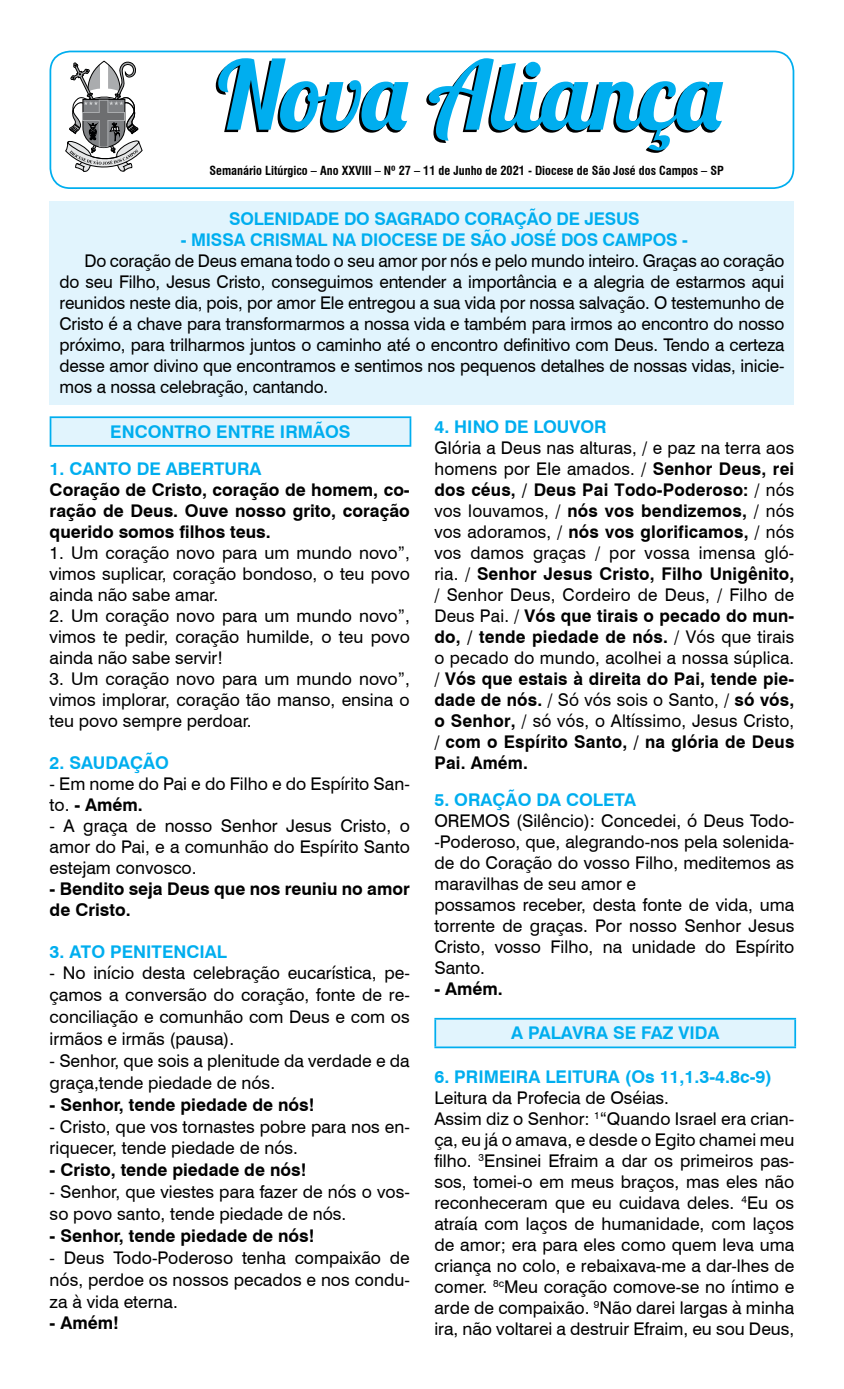
<style>
.page{position:relative;width:844px;height:1389px;background:#fff}
.page>*{position:absolute;margin:0;border:0;box-sizing:border-box;transform-origin:0 0}
.t1{font:95.2px "Lobster 1.4";color:#00aeef}
.t2{font:17.5px/21px "Swiss 721 BT";color:#000;text-align:justify}
.t3{font:700 17.5px/21px "Swiss 721 BT";color:#000;text-align:justify}
.t4{font:700 17.5px "Swiss 721 BT";color:#00aeef}
.t5{font:700 condensed 12.25px "Swiss 721 BT";color:#000}
.s1{font-weight:700}
</style>
<div class="page">
<div style="left:49px;top:51px;width:745px;height:138px;border:2px solid #00aeef;border-radius:20px"></div>
<svg style="left:65px;top:60px;width:77px;height:112px"></svg>
<div style="left:50px;top:201px;width:744px;height:203px;background:#e1f4fd"></div>
<div style="left:50px;top:417px;width:360px;height:29px;background:#e1f4fd"></div>
<hr style="left:50px;top:416px;width:361px;height:2px;background:#00aeef">
<svg style="left:50px;top:418px;width:1px;height:27px"></svg>
<hr style="left:409px;top:418px;width:2px;height:27px;background:#00aeef">
<hr style="left:50px;top:445px;width:361px;height:2px;background:#00aeef">
<div style="left:435px;top:1019px;width:360px;height:28px;background:#e1f4fd"></div>
<hr style="left:434px;top:1018px;width:361px;height:2px;background:#00aeef">
<hr style="left:434px;top:1020px;width:2px;height:26px;background:#00aeef">
<svg style="left:794px;top:1020px;width:1px;height:26px"></svg>
<hr style="left:434px;top:1046px;width:361px;height:2px;background:#00aeef">
<h1 class="t1" style="left:218px;top:35px;width:505px">Nova Aliança</h1>
<p class="t5" style="left:209px;top:163px;width:515px">Semanário Litúrgico – Ano XXVIII – Nº 27 – 11 de Junho de 2021 - Diocese de São José dos Campos – SP</p>
<p class="t4" style="left:229px;top:207px;width:412px">SOLENIDADE DO SAGRADO CORAÇÃO DE JESUS</p>
<p class="t4" style="left:181px;top:228px;width:508px">- MISSA CRISMAL NA DIOCESE DE SÃO JOSÉ DOS CAMPOS -</p>
<p class="t2" style="left:60px;top:250px;width:726px;text-indent:25px">Do coração de Deus emana todo o seu amor por nós e pelo mundo inteiro. Graças ao coração do seu Filho, Jesus Cristo, conseguimos entender a importância e a alegria de estarmos aqui reunidos neste dia, pois, por amor Ele entregou a sua vida por nossa salvação. O testemunho de Cristo é a chave para transformarmos a nossa vida e também para irmos ao encontro do nosso próximo, para trilharmos juntos o caminho até o encontro definitivo com Deus. Tendo a certeza desse amor divino que encontramos e sentimos nos pequenos detalhes de nossas vidas, inicie&shy;mos a nossa celebração, cantando.</p>
<p class="t4" style="left:110px;top:419px;width:242px">ENCONTRO ENTRE IRMÃOS</p>
<p class="t4" style="left:50px;top:456px;width:213px">1. CANTO DE ABERTURA</p>
<p class="t3" style="left:50px;top:478px;width:361px">Coração de Cristo, coração de homem, co&shy;ração de Deus. Ouve nosso grito, coração querido somos filhos teus.</p>
<p class="t2" style="left:50px;top:541px;width:361px">1. Um coração novo para um mundo novo”, vimos suplicar, coração bondoso, o teu povo ainda não sabe amar.</p>
<p class="t2" style="left:50px;top:604px;width:361px">2. Um coração novo para um mundo novo”, vimos te pedir, coração humilde, o teu povo ainda não sabe servir!</p>
<p class="t2" style="left:50px;top:667px;width:361px">3. Um coração novo para um mundo novo”, vimos implorar, coração tão manso, ensina o teu povo sempre perdoar.</p>
<p class="t4" style="left:50px;top:750px;width:121px">2. SAUDAÇÃO</p>
<p class="t2" style="left:50px;top:772px;width:361px">- Em nome do Pai e do Filho e do Espírito San&shy;to. <span class="s1">- Amém.</span></p>
<p class="t2" style="left:50px;top:814px;width:361px">- A graça de nosso Senhor Jesus Cristo, o amor do Pai, e a comunhão do Espírito Santo estejam convosco.</p>
<p class="t3" style="left:50px;top:877px;width:361px">- Bendito seja Deus que nos reuniu no amor de Cristo.</p>
<p class="t4" style="left:50px;top:939px;width:179px">3. ATO PENITENCIAL</p>
<p class="t2" style="left:50px;top:962px;width:361px;line-height:21.9px">- No início desta celebração eucarística, pe&shy;çamos a conversão do coração, fonte de re&shy;conciliação e comunhão com Deus e com os irmãos e irmãs (pausa).</p>
<p class="t2" style="left:50px;top:1049px;width:361px;line-height:21.9px">- Senhor, que sois a plenitude da verdade e da graça,tende piedade de nós.</p>
<p class="t3" style="left:50px;top:1093px;width:266px">- Senhor, tende piedade de nós!</p>
<p class="t2" style="left:50px;top:1115px;width:361px;line-height:21.9px">- Cristo, que vos tornastes pobre para nos en&shy;riquecer, tende piedade de nós.</p>
<p class="t3" style="left:50px;top:1159px;width:258px">- Cristo, tende piedade de nós!</p>
<p class="t2" style="left:50px;top:1180px;width:361px;line-height:21.9px">- Senhor, que viestes para fazer de nós o vos&shy;so povo santo, tende piedade de nós.</p>
<p class="t3" style="left:50px;top:1225px;width:266px">- Senhor, tende piedade de nós!</p>
<p class="t2" style="left:50px;top:1246px;width:361px;line-height:21.9px">- Deus Todo-Poderoso tenha compaixão de nós, perdoe os nossos pecados e nos condu&shy;za à vida eterna.</p>
<p class="t3" style="left:50px;top:1312px;width:71px">- Amém!</p>
<p class="t4" style="left:434px;top:415px;width:174px">4. HINO DE LOUVOR</p>
<p class="t2" style="left:434px;top:437px;width:361px">Glória a Deus nas alturas, / e paz na terra aos homens por Ele amados. / <span class="s1">Senhor Deus, rei dos céus, / Deus Pai Todo-Poderoso:</span> / nós vos louvamos, / <span class="s1">nós vos bendizemos,</span> / nós vos adoramos, / <span class="s1">nós vos glorificamos,</span> / nós vos damos graças / por vossa imensa gló&shy;ria. / <span class="s1">Senhor Jesus Cristo, Filho Unigênito, </span>/ Senhor Deus, Cordeiro de Deus, / Filho de Deus Pai. / <span class="s1">Vós que tirais o pecado do mun&shy;do, / tende piedade de nós.</span> / Vós que tirais o pecado do mundo, acolhei a nossa súplica. / <span class="s1">Vós que estais à direita do Pai, tende pie&shy;dade de nós.</span> / Só vós sois o Santo, / <span class="s1">só vós, o Senhor,</span> / só vós, o Altíssimo, Jesus Cristo, / <span class="s1">com o Espírito Santo, / na glória de Deus Pai. Amém.</span></p>
<p class="t4" style="left:434px;top:788px;width:203px">5. ORAÇÃO DA COLETA</p>
<p class="t2" style="left:434px;top:810px;width:361px;text-align:left">OREMOS (Silêncio): Concedei, ó Deus Todo--Poderoso, que, alegrando-nos pela solenida&shy;de do Coração do vosso Filho, meditemos as maravilhas de seu amor e<br>possamos receber, desta fonte de vida, uma torrente de graças. Por nosso Senhor Jesus Cristo, vosso Filho, na unidade do Espírito Santo.</p>
<p class="t3" style="left:434px;top:978px;width:70px">- Amém.</p>
<p class="t4" style="left:511px;top:1021px;width:210px">A PALAVRA SE FAZ VIDA</p>
<p class="t4" style="left:434px;top:1065px;width:339px">6. PRIMEIRA LEITURA (Os 11,1.3-4.8c-9)</p>
<p class="t2" style="left:434px;top:1087px;width:361px;text-align:left">Leitura da Profecia de Oséias.<br>Assim diz o Senhor: <sup>1</sup>“Quando Israel era crian&shy;ça, eu já o amava, e desde o Egito chamei meu filho. <sup>3</sup>Ensinei Efraim a dar os primeiros pas&shy;sos, tomei-o em meus braços, mas eles não reconheceram que eu cuidava deles. <sup>4</sup>Eu os atraía com laços de humanidade, com laços de amor; era para eles como quem leva uma criança no colo, e rebaixava-me a dar-lhes de comer. <sup>8c</sup>Meu coração comove-se no íntimo e arde de compaixão. <sup>9</sup>Não darei largas à minha ira, não voltarei a destruir Efraim, eu sou Deus,</p>
</div>
